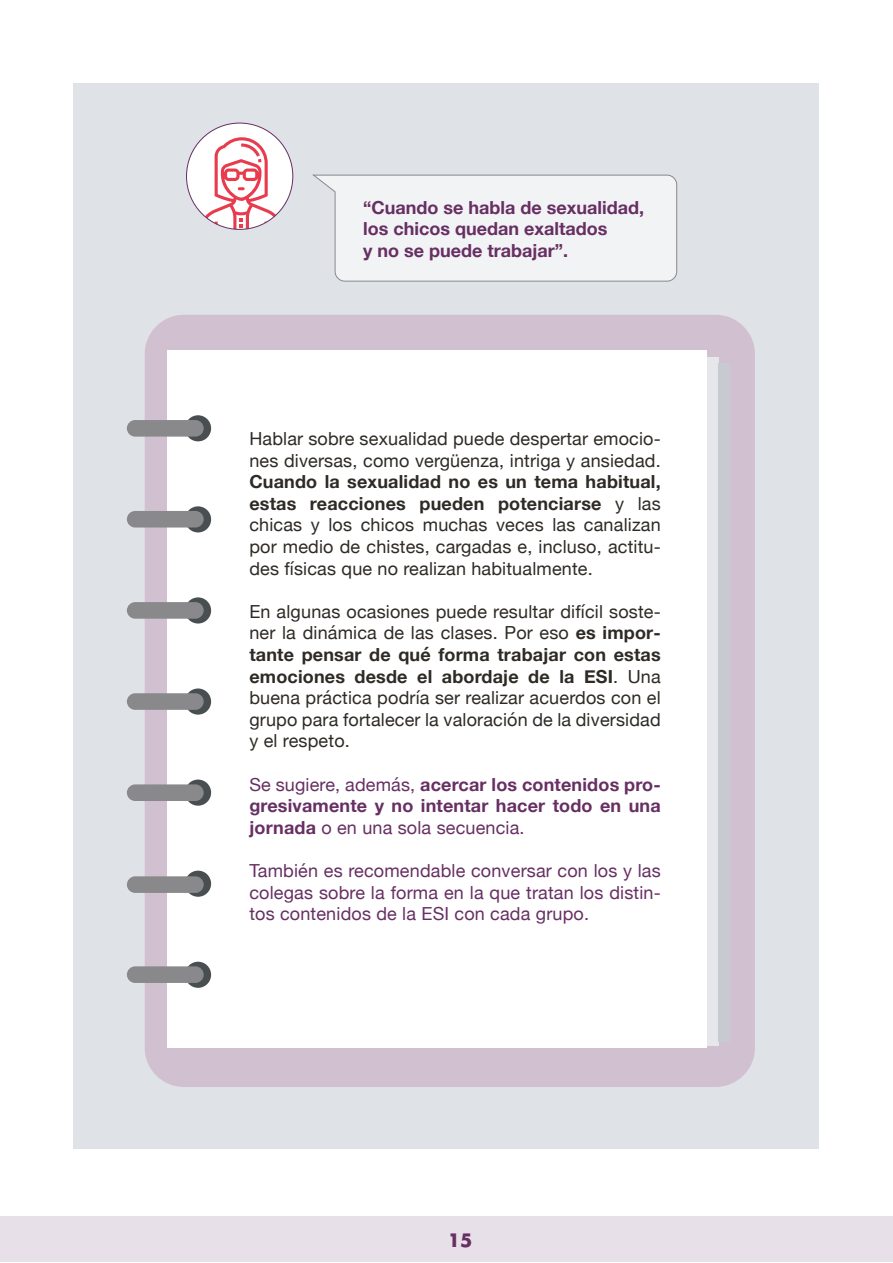
<style>
.page{position:relative;width:893px;height:1263px;background:#fff}
.page>*{position:absolute;margin:0;border:0;box-sizing:border-box;transform-origin:0 0}
.t1{font:18px/21.6px "Helvetica Neue";letter-spacing:.01em;color:#2e2a25;text-align:justify}
.t2{font:700 18px/21.6px "Helvetica Neue";color:#672f63}
.t3{font:18px/21.6px "Helvetica Neue";letter-spacing:.01em;color:#672f63;text-align:justify}
.t4{font:700 18px "Futura Std";color:#672f63}
.s1{font-weight:700}
.s2{font-weight:400}
</style>
<div class="page">
<div style="left:74px;top:83px;width:745px;height:1065px;background:#dfe2e6"></div>
<div style="left:145px;top:315px;width:610px;height:772px;background:#d1c1d0;border-radius:39px"></div>
<div style="left:707px;top:357px;width:11px;height:688px;background:#e6e7eb"></div>
<div style="left:718px;top:363px;width:11px;height:678px;background:#c7cbd1"></div>
<div style="left:168px;top:351px;width:539px;height:697px;background:#fff"></div>
<div style="left:185px;top:415px;width:26px;height:26px;background:#494e50;border-radius:50%"></div>
<div style="left:185px;top:506px;width:26px;height:26px;background:#494e50;border-radius:50%"></div>
<div style="left:185px;top:597px;width:26px;height:26px;background:#494e50;border-radius:50%"></div>
<div style="left:185px;top:688px;width:26px;height:27px;background:#494e50;border-radius:50%"></div>
<div style="left:185px;top:779px;width:26px;height:27px;background:#494e50;border-radius:50%"></div>
<div style="left:185px;top:871px;width:26px;height:26px;background:#494e50;border-radius:50%"></div>
<div style="left:185px;top:962px;width:26px;height:26px;background:#494e50;border-radius:50%"></div>
<div style="left:127px;top:420px;width:77px;height:17px;background:#89898c;border-radius:8px"></div>
<div style="left:127px;top:511px;width:77px;height:16px;background:#89898c;border-radius:8px"></div>
<div style="left:127px;top:602px;width:77px;height:17px;background:#89898c;border-radius:8px"></div>
<div style="left:127px;top:693px;width:77px;height:17px;background:#89898c;border-radius:8px"></div>
<div style="left:127px;top:784px;width:77px;height:17px;background:#89898c;border-radius:8px"></div>
<div style="left:127px;top:876px;width:77px;height:17px;background:#89898c;border-radius:8px"></div>
<div style="left:127px;top:966px;width:77px;height:17px;background:#89898c;border-radius:8px"></div>
<svg style="left:312px;top:174px;width:366px;height:108px;background:#eeeff1"></svg>
<div style="left:186px;top:123px;width:107px;height:106px;background:#fff;border-radius:50%"></div>
<svg style="left:199px;top:137px;width:84px;height:92px"></svg>
<div style="left:0;top:1216px;width:893px;height:46px;background:#e8e0e8"></div>
<p class="t2" style="left:363px;top:197px;width:282px">“Cuando se habla de sexualidad, los chicos quedan exaltados<br>y no se puede trabajar”.</p>
<p class="t1" style="left:249px;top:429px;width:413px">Hablar sobre sexualidad puede despertar emocio&shy;nes diversas, como vergüenza, intriga y ansiedad.</p>
<p class="t1" style="left:249px;top:472px;width:413px"><span class="s1">Cuando la sexualidad no es un tema habitual, estas reacciones pueden potenciarse</span> y las chicas y los chicos muchas veces las canalizan por medio de chistes, cargadas e, incluso, actitu&shy;des físicas que no realizan habitualmente.</p>
<p class="t1" style="left:249px;top:602px;width:413px">En algunas ocasiones puede resultar difícil soste&shy;ner la dinámica de las clases. Por eso <span class="s1">es impor&shy;tante pensar de qué forma trabajar con estas emociones desde el abordaje de la ESI</span>. Una buena práctica podría ser realizar acuerdos con el grupo para fortalecer la valoración de la diversidad y el respeto.</p>
<p class="t2" style="left:249px;top:774px;width:413px;text-align:justify"><span class="s2">Se sugiere, además,</span> acercar los contenidos pro&shy;gresivamente y no intentar hacer todo en una jornada <span class="s2">o en una sola secuencia.</span></p>
<p class="t3" style="left:249px;top:861px;width:413px">También es recomendable conversar con los y las colegas sobre la forma en la que tratan los distin&shy;tos contenidos de la ESI con cada grupo.</p>
<p class="t4" style="left:448px;top:1229px;width:26px">15</p>
</div>
